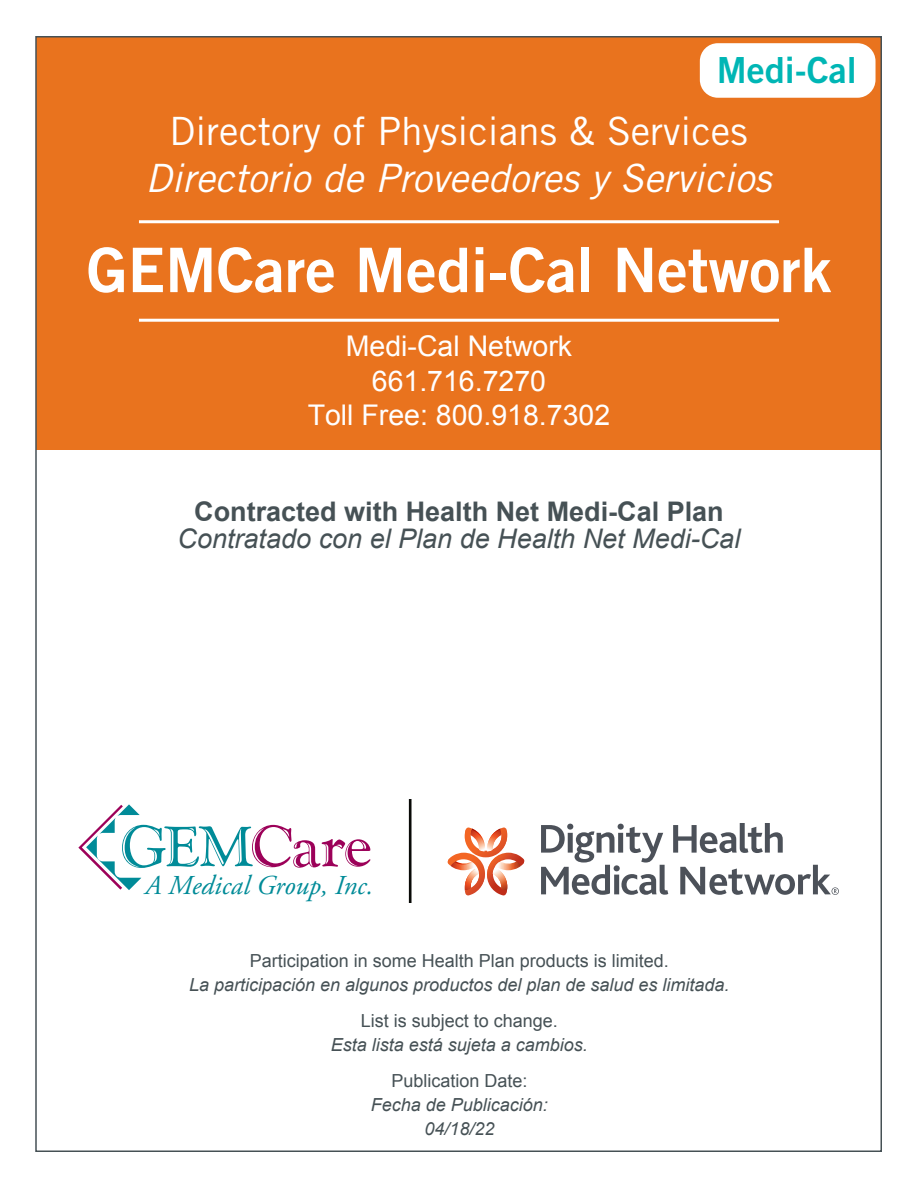
<style>
.page{position:relative;width:918px;height:1188px;background:#fff}
.page>*{position:absolute;margin:0;border:0;box-sizing:border-box;transform-origin:0 0}
.t1{font:61.5px "Trade Gothic LT Std Bd 2";color:#fff}
.t2{font:italic 39px "Trade Gothic LT Std";color:#fff}
.t3{font:39px "Trade Gothic LT Std";color:#fff}
.t4{font:36px "Trade Gothic LT Std Bd 2";color:#00b6b5}
.t5{font:28.5px "Arial";color:#fff}
.t6{font:italic 27.3px "Adobe Garamond Pro";color:#008b98}
.t7{font:italic 27px "Arial";color:#465155}
.t8{font:700 27px "Arial";color:#465155}
.Body_text{font:italic 18px "Arial";color:#465155}
.Body_text-2{font:18px "Arial";color:#465155}
</style>
<div class="page">
<div style="left:36px;top:36px;width:846px;height:413px;background:#e9731e"></div>
<hr style="left:139px;top:319px;width:640px;height:3px;background:#fff">
<svg style="left:78px;top:804px;width:292px;height:86px"></svg>
<svg style="left:541px;top:823px;width:298px;height:72px"></svg>
<svg style="left:447px;top:828px;width:78px;height:68px"></svg>
<img style="left:495px;top:862px;width:26px;height:8px">
<img style="left:496px;top:862px;width:25px;height:4px">
<hr style="left:409px;top:800px;width:3px;height:102px;background:#090a07">
<hr style="left:139px;top:220px;width:640px;height:3px;background:#fff">
<div style="left:700px;top:43px;width:176px;height:55px;background:#fff;border-radius:18px"></div>
<p class="t4" style="left:717px;top:48px;width:142px">Medi-Cal</p>
<p class="t3" style="left:169px;top:107px;width:580px">Directory of Physicians &amp; Services</p>
<p class="t2" style="left:146px;top:154px;width:627px">Directorio de Proveedores y Servicios</p>
<p class="t1" style="left:87px;top:232px;width:746px">GEMCare Medi-Cal Network</p>
<p class="t5" style="left:346px;top:328px;width:228px">Medi-Cal Network</p>
<p class="t5" style="left:372px;top:362px;width:176px">661.716.7270</p>
<p class="t5" style="left:308px;top:396px;width:304px">Toll Free: 800.918.7302</p>
<p class="t8" style="left:194px;top:494px;width:531px">Contracted with Health Net Medi-Cal Plan</p>
<p class="t7" style="left:178px;top:521px;width:564px">Contratado con el Plan de Health Net Medi-Cal</p>
<p class="t6" style="left:145px;top:869px;width:229px">A Medical Group, Inc.</p>
<p class="Body_text-2" style="left:250px;top:949px;width:421px">Participation in some Health Plan products is limited.</p>
<p class="Body_text" style="left:189px;top:973px;width:542px">La participación en algunos productos del plan de salud es limitada.</p>
<p class="Body_text-2" style="left:361px;top:1009px;width:199px">List is subject to change.</p>
<p class="Body_text" style="left:331px;top:1033px;width:259px">Esta lista está sujeta a cambios.</p>
<p class="Body_text-2" style="left:391px;top:1069px;width:138px">Publication Date:</p>
<p class="Body_text" style="left:371px;top:1093px;width:179px">Fecha de Publicación:</p>
<p class="Body_text" style="left:424px;top:1117px;width:72px">04/18/22</p>
</div>
